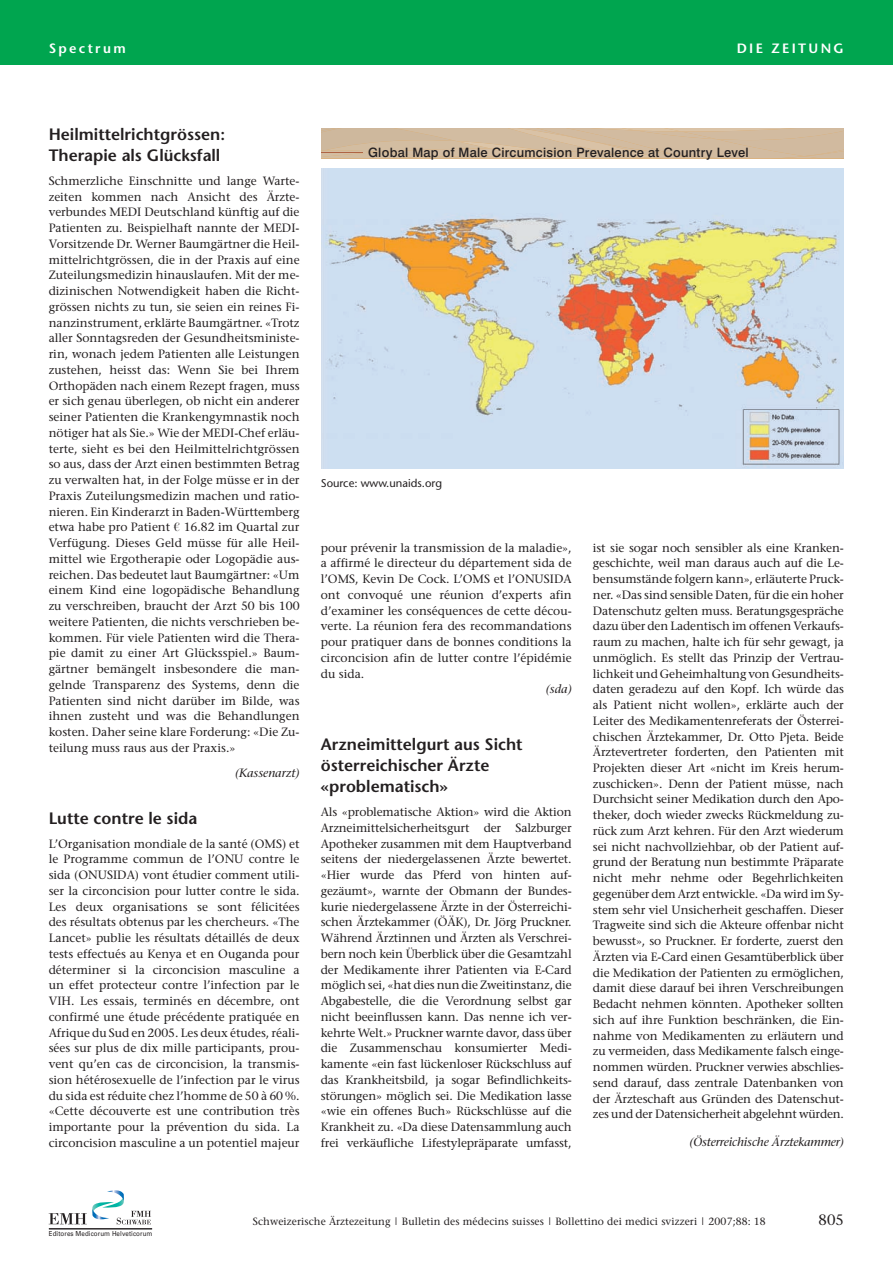
<style>
.page{position:relative;width:893px;height:1263px;background:#fff}
.page>*{position:absolute;margin:0;border:0;box-sizing:border-box;transform-origin:0 0}
.t1{font:600 16.5px/21px "Stone Sans";color:#231f20}
.t2{font:15px "Stone Serif";color:#231f20}
.t3{font:600 13.5px "Stone Sans";letter-spacing:.17em;color:#fff}
.t4{font:12.9px "Swiss 721 BT Medium+DXNLOR";letter-spacing:.02em;color:#231f20}
.t5{font:12px/15.8px "Stone Serif";color:#231f20;text-align:justify}
.t6{font:italic 12px "Stone Serif";letter-spacing:-.01em;color:#231f20}
.t7{font:11.25px "Stone Sans";color:#231f20}
.t8{font:10.5px "Stone Serif";letter-spacing:.01em;color:#231f20}
.t9{font:6.9px "Univers";letter-spacing:.015em;color:#231f20;scale:.9 1}
.s1{font-family:"Linotype Euro Font Ato F"}
</style>
<div class="page">
<svg style="left:49px;top:1190px;width:102px;height:34px"></svg>
<hr style="left:49px;top:1228px;width:103px;height:1px;background:#231f20">
<div style="left:0;top:0;width:893px;height:64px;background:#00a54f"></div>
<svg style="left:321px;top:128px;width:523px;height:31px;background:#d3bb9e"></svg>
<img style="left:321px;top:169px;width:523px;height:299px">
<hr style="left:321px;top:152px;width:42px;height:1px;background:#af6444">
<p class="t3" style="left:49px;top:42px;width:79px">Spectrum</p>
<p class="t3" style="left:737px;top:42px;width:109px">DIE ZEITUNG</p>
<h1 class="t1" style="left:49px;top:126px;width:178px">Heilmittelrichtgrössen:<br>Therapie als Glücksfall</h1>
<p class="t5" style="left:49px;top:174px;width:252px">Schmerzliche Einschnitte und lange Warte&shy;zeiten kommen nach Ansicht des Ärzte&shy;verbundes MEDI Deutschland künftig auf die Patienten zu. Beispielhaft nannte der MEDI-Vorsitzende Dr. Werner Baumgärtner die Heil&shy;mittelrichtgrössen, die in der Praxis auf eine Zuteilungsmedizin hinauslaufen. Mit der me&shy;dizinischen Notwendigkeit haben die Richt&shy;grössen nichts zu tun, sie seien ein reines Fi&shy;nanzinstrument, erklärte Baumgärtner. «Trotz aller Sonntagsreden der Gesundheitsministe&shy;rin, wonach jedem Patienten alle Leistungen zustehen, heisst das: Wenn Sie bei Ihrem Orthopäden nach einem Rezept fragen, muss er sich genau überlegen, ob nicht ein anderer seiner Patienten die Krankengymnastik noch nötiger hat als Sie.» Wie der MEDI-Chef erläu&shy;terte, sieht es bei den Heilmittelrichtgrössen so aus, dass der Arzt einen bestimmten Betrag zu verwalten hat, in der Folge müsse er in der Praxis Zuteilungsmedizin machen und ratio&shy;nieren. Ein Kinderarzt in Baden-Württemberg etwa habe pro Patient <span class="s1">R</span> 16.82 im Quartal zur Verfügung. Dieses Geld müsse für alle Heil&shy;mittel wie Ergotherapie oder Logopädie aus&shy;reichen. Das bedeutet laut Baumgärtner: «Um einem Kind eine logopädische Behandlung zu verschreiben, braucht der Arzt 50 bis 100 weitere Patienten, die nichts verschrieben be&shy;kommen. Für viele Patienten wird die Thera&shy;pie damit zu einer Art Glücksspiel.» Baum&shy;gärtner bemängelt insbesondere die man&shy;gelnde Transparenz des Systems, denn die Patienten sind nicht darüber im Bilde, was ihnen zusteht und was die Behandlungen kosten. Daher seine klare Forderung: «Die Zu&shy;teilung muss raus aus der Praxis.»</p>
<p class="t6" style="left:235px;top:768px;width:66px">(Kassenarzt)</p>
<h1 class="t1" style="left:49px;top:809px;width:150px">Lutte contre le sida</h1>
<p class="t5" style="left:49px;top:837px;width:252px">L’Organisation mondiale de la santé (OMS) et le Programme commun de l’ONU contre le sida (ONUSIDA) vont étudier comment utili&shy;ser la circoncision pour lutter contre le sida.<br>Les deux organisations se sont félicitées des résultats obtenus par les chercheurs. «The Lancet» publie les résultats détaillés de deux tests effectués au Kenya et en Ouganda pour déterminer si la circoncision masculine a un effet protecteur contre l’infection par le VIH. Les essais, terminés en décembre, ont confirmé une étude précédente pratiquée en Afrique du Sud en 2005. Les deux études, réali&shy;sées sur plus de dix mille participants, prou&shy;vent qu’en cas de circoncision, la transmis&shy;sion hétérosexuelle de l’infection par le virus du sida est réduite chez l’homme de 50 à 60 %. «Cette découverte est une contribution très importante pour la prévention du sida. La circoncision masculine a un potentiel majeur</p>
<p class="t4" style="left:368px;top:144px;width:382px">Global Map of Male Circumcision Prevalence at Country Level</p>
<p class="t7" style="left:321px;top:479px;width:123px">Source: www.unaids.org</p>
<p class="t5" style="left:321px;top:541px;width:252px">pour prévenir la transmission de la maladie», a affirmé le directeur du département sida de l’OMS, Kevin De Cock. L’OMS et l’ONUSIDA ont convoqué une réunion d’experts afin d’examiner les conséquences de cette décou&shy;verte. La réunion fera des recommandations pour pratiquer dans de bonnes conditions la circoncision afin de lutter contre l’épidémie du sida.</p>
<p class="t6" style="left:546px;top:684px;width:27px">(sda)</p>
<h1 class="t1" style="left:321px;top:736px;width:203px">Arzneimittelgurt aus Sicht österreichischer Ärzte «problematisch»</h1>
<p class="t5" style="left:321px;top:805px;width:252px">Als «problematische Aktion» wird die Aktion Arzneimittelsicherheitsgurt der Salzburger Apotheker zusammen mit dem Hauptverband seitens der niedergelassenen Ärzte bewertet. «Hier wurde das Pferd von hinten auf&shy;gezäumt», warnte der Obmann der Bundes&shy;kurie niedergelassene Ärzte in der Österreichi&shy;schen Ärztekammer (ÖÄK), Dr. Jörg Pruckner.<br>Während Ärztinnen und Ärzten als Verschrei&shy;bern noch kein Überblick über die Gesamtzahl der Medikamente ihrer Patienten via E-Card möglich sei, «hat dies nun die Zweitinstanz, die Abgabestelle, die die Verordnung selbst gar nicht beeinflussen kann. Das nenne ich ver&shy;kehrte Welt.» Pruckner warnte davor, dass über die Zusammenschau konsumierter Medi&shy;kamente «ein fast lückenloser Rückschluss auf das Krankheitsbild, ja sogar Befindlichkeits&shy;störungen» möglich sei. Die Medikation lasse «wie ein offenes Buch» Rückschlüsse auf die Krankheit zu. «Da diese Datensammlung auch frei verkäufliche Lifestylepräparate umfasst,</p>
<p class="t5" style="left:593px;top:541px;width:252px">ist sie sogar noch sensibler als eine Kranken&shy;geschichte, weil man daraus auch auf die Le&shy;bensumstände folgern kann», erläuterte Pruck&shy;ner. «Das sind sensible Daten, für die ein hoher Datenschutz gelten muss. Beratungsgespräche dazu über den Ladentisch im offenen Verkaufs&shy;raum zu machen, halte ich für sehr gewagt, ja unmöglich. Es stellt das Prinzip der Vertrau&shy;lichkeit und Geheimhaltung von Gesundheits&shy;daten geradezu auf den Kopf. Ich würde das als Patient nicht wollen», erklärte auch der Leiter des Medikamentenreferats der Österrei&shy;chischen Ärztekammer, Dr. Otto Pjeta. Beide Ärztevertreter forderten, den Patienten mit Projekten dieser Art «nicht im Kreis herum&shy;zuschicken». Denn der Patient müsse, nach Durchsicht seiner Medikation durch den Apo&shy;theker, doch wieder zwecks Rückmeldung zu&shy;rück zum Arzt kehren. Für den Arzt wiederum sei nicht nachvollziehbar, ob der Patient auf&shy;grund der Beratung nun bestimmte Präparate nicht mehr nehme oder Begehrlichkeiten gegenüber dem Arzt entwickle. «Da wird im Sy&shy;stem sehr viel Unsicherheit geschaffen. Dieser Tragweite sind sich die Akteure offenbar nicht bewusst», so Pruckner. Er forderte, zuerst den Ärzten via E-Card einen Gesamtüberblick über die Medikation der Patienten zu ermöglichen, damit diese darauf bei ihren Verschreibungen Bedacht nehmen könnten. Apotheker sollten sich auf ihre Funktion beschränken, die Ein&shy;nahme von Medikamenten zu erläutern und zu vermeiden, dass Medikamente falsch einge&shy;nommen würden. Pruckner verwies abschlies&shy;send darauf, dass zentrale Datenbanken von der Ärzteschaft aus Gründen des Datenschut&shy;zes und der Datensicherheit abgelehnt würden.</p>
<p class="t6" style="left:690px;top:1137px;width:156px">(Österreichische Ärztekammer)</p>
<p class="t9" style="left:49px;top:1229px;width:117px">Editores Medicorum Helveticorum</p>
<p class="t8" style="left:253px;top:1217px;width:515px">Schweizerische Ärztezeitung | Bulletin des médecins suisses | Bollettino dei medici svizzeri | 2007;88: 18</p>
<p class="t2" style="left:818px;top:1213px;width:27px">805</p>
</div>
